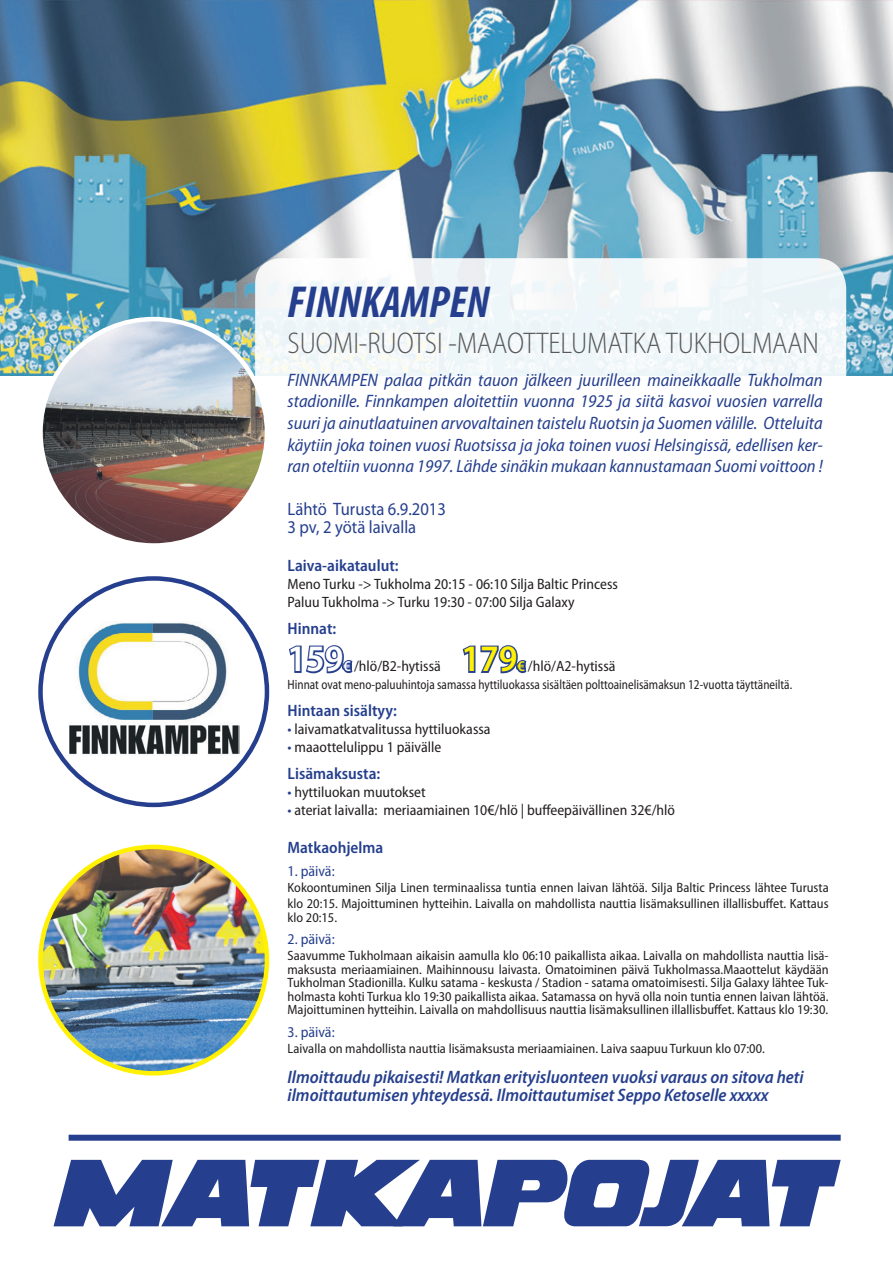
<style>
.page{position:relative;width:893px;height:1263px;background:#fff}
.page>*{position:absolute;margin:0;border:0;box-sizing:border-box;transform-origin:0 0}
.t1{font:italic 700 condensed 45px "Myriad Pro";color:#253f8e}
.t2{font:600 semi-condensed 37.5px "Myriad Pro";color:#fff}
.t3{font:600 semi-condensed 37.5px "Myriad Pro";color:#fff101}
.t4{font:300 semi-condensed 30px "Myriad Pro";color:#57585a;scale:.95 1}
.t5{font:italic semi-condensed 18px/21.6px "Myriad Pro";color:#253f8e;text-align:justify}
.t6{font:italic 600 semi-condensed 18px/18px "Myriad Pro";color:#253f8e}
.t7{font:18px "Myriad Pro";color:#253f8e;scale:.92 1}
.t8{font:600 semi-condensed 16.5px "Myriad Pro";color:#253f8e}
.t9{font:semi-condensed 15px "Myriad Pro";color:#231f20}
.t10{font:semi-condensed 15px "Myriad Pro";color:#253f8e}
.t11{font:semi-condensed 13.5px/13.5px "Myriad Pro";color:#231f20}
.t12{font:semi-condensed 13.5px "Myriad Pro";color:#231f20;scale:.9 1}
.s1{font-weight:600;color:#fff101}
.s2{color:#253f8e}
.s3{font-weight:600;color:#fff}
</style>
<div class="page">
<img style="left:1px;top:0;width:891px;height:375px">
<svg style="left:255px;top:258px;width:591px;height:723px"></svg>
<svg style="left:287px;top:644px;width:67px;height:31px"></svg>
<svg style="left:461px;top:644px;width:67px;height:31px"></svg>
<svg style="left:54px;top:1160px;width:787px;height:66px"></svg>
<div style="left:69px;top:1135px;width:772px;height:6px;background:#253f8e"></div>
<img style="left:41px;top:847px;width:226px;height:226px;border-radius:113px">
<img style="left:41px;top:319px;width:226px;height:226px;border-radius:113px">
<div style="left:41px;top:578px;width:226px;height:227px;background:#fff;border-radius:50%"></div>
<img style="left:69px;top:622px;width:170px;height:133px">
<p class="t1" style="left:288px;top:274px;width:203px">FINNKAMPEN</p>
<p class="t4" style="left:288px;top:327px;width:561px">SUOMI-RUOTSI -MAAOTTELUMATKA TUKHOLMAAN</p>
<p class="t5" style="left:288px;top:369px;width:537px">FINNKAMPEN palaa pitkän tauon jälkeen juurilleen maineikkaalle Tukholman stadionille. Finnkampen aloitettiin vuonna 1925 ja siitä kasvoi vuosien varrella suuri ja ainutlaatuinen arvovaltainen taistelu Ruotsin ja Suomen välille. Otteluita käytiin joka toinen vuosi Ruotsissa ja joka toinen vuosi Helsingissä, edellisen ker&shy;ran oteltiin vuonna 1997. Lähde sinäkin mukaan kannustamaan Suomi voittoon !</p>
<p class="t7" style="left:288px;top:498px;width:174px">Lähtö Turusta 6.9.2013</p>
<p class="t7" style="left:288px;top:516px;width:141px">3 pv, 2 yötä laivalla</p>
<p class="t8" style="left:288px;top:556px;width:113px">Laiva-aikataulut:</p>
<p class="t9" style="left:288px;top:576px;width:332px">Meno Turku -&gt; Tukholma 20:15 - 06:10 Silja Baltic Princess</p>
<p class="t9" style="left:288px;top:594px;width:289px">Paluu Tukholma -&gt; Turku 19:30 - 07:00 Silja Galaxy</p>
<p class="t8" style="left:288px;top:619px;width:50px">Hinnat:</p>
<p class="t2" style="left:288px;top:638px;width:58px">159</p>
<p class="t3" style="left:461px;top:638px;width:58px">179</p>
<p class="t9" style="left:517px;top:658px;width:100px"><span class="s1">€</span> /hlö/A2-hytissä</p>
<p class="t12" style="left:288px;top:678px;width:562px">Hinnat ovat meno-paluuhintoja samassa hyttiluokassa sisältäen polttoainelisämaksun 12-vuotta täyttäneiltä.</p>
<p class="t8" style="left:288px;top:702px;width:111px">Hintaan sisältyy:</p>
<p class="t9" style="left:288px;top:721px;width:205px"><span class="s2">•</span> laivamatkatvalitussa hyttiluokassa</p>
<p class="t9" style="left:288px;top:739px;width:155px"><span class="s2">•</span> maaottelulippu 1 päivälle</p>
<p class="t8" style="left:288px;top:765px;width:94px">Lisämaksusta:</p>
<p class="t9" style="left:288px;top:784px;width:140px"><span class="s2">•</span> hyttiluokan muutokset</p>
<p class="t9" style="left:288px;top:802px;width:389px"><span class="s2">•</span> ateriat laivalla: meriaamiainen 10€/hlö | buffeepäivällinen 32€/hlö</p>
<p class="t8" style="left:288px;top:839px;width:97px">Matkaohjelma</p>
<p class="t10" style="left:288px;top:863px;width:49px">1. päivä:</p>
<p class="t11" style="left:288px;top:880px;width:543px;line-height:16.2px">Kokoontuminen Silja Linen terminaalissa tuntia ennen laivan lähtöä. Silja Baltic Princess lähtee Turusta klo 20:15. Majoittuminen hytteihin. Laivalla on mahdollista nauttia lisämaksullinen illallisbuffet. Kattaus</p>
<p class="t11" style="left:288px;top:911px;width:51px">klo 20:15.</p>
<p class="t10" style="left:288px;top:931px;width:49px">2. päivä:</p>
<p class="t11" style="left:288px;top:949px;width:543px;text-align:justify">Saavumme Tukholmaan aikaisin aamulla klo 06:10 paikallista aikaa. Laivalla on mahdollista nauttia lisä&shy;maksusta meriaamiainen. Maihinnousu laivasta. Omatoiminen päivä Tukholmassa.Maaottelut käydään Tukholman Stadionilla. Kulku satama - keskusta / Stadion - satama omatoimisesti. Silja Galaxy lähtee Tuk&shy;holmasta kohti Turkua klo 19:30 paikallista aikaa. Satamassa on hyvä olla noin tuntia ennen laivan lähtöä.<br>Majoittuminen hytteihin. Laivalla on mahdollisuus nauttia lisämaksullinen illallisbuffet. Kattaus klo 19:30.</p>
<p class="t10" style="left:288px;top:1024px;width:49px">3. päivä:</p>
<p class="t11" style="left:288px;top:1042px;width:479px">Laivalla on mahdollista nauttia lisämaksusta meriaamiainen. Laiva saapuu Turkuun klo 07:00.</p>
<p class="t6" style="left:288px;top:1068px;width:518px">Ilmoittaudu pikaisesti! Matkan erityisluonteen vuoksi varaus on sitova heti ilmoittautumisen yhteydessä. Ilmoittautumiset Seppo Ketoselle xxxxx</p>
<p class="t9" style="left:344px;top:658px;width:99px"><span class="s3">€</span> /hlö/B2-hytissä</p>
</div>
